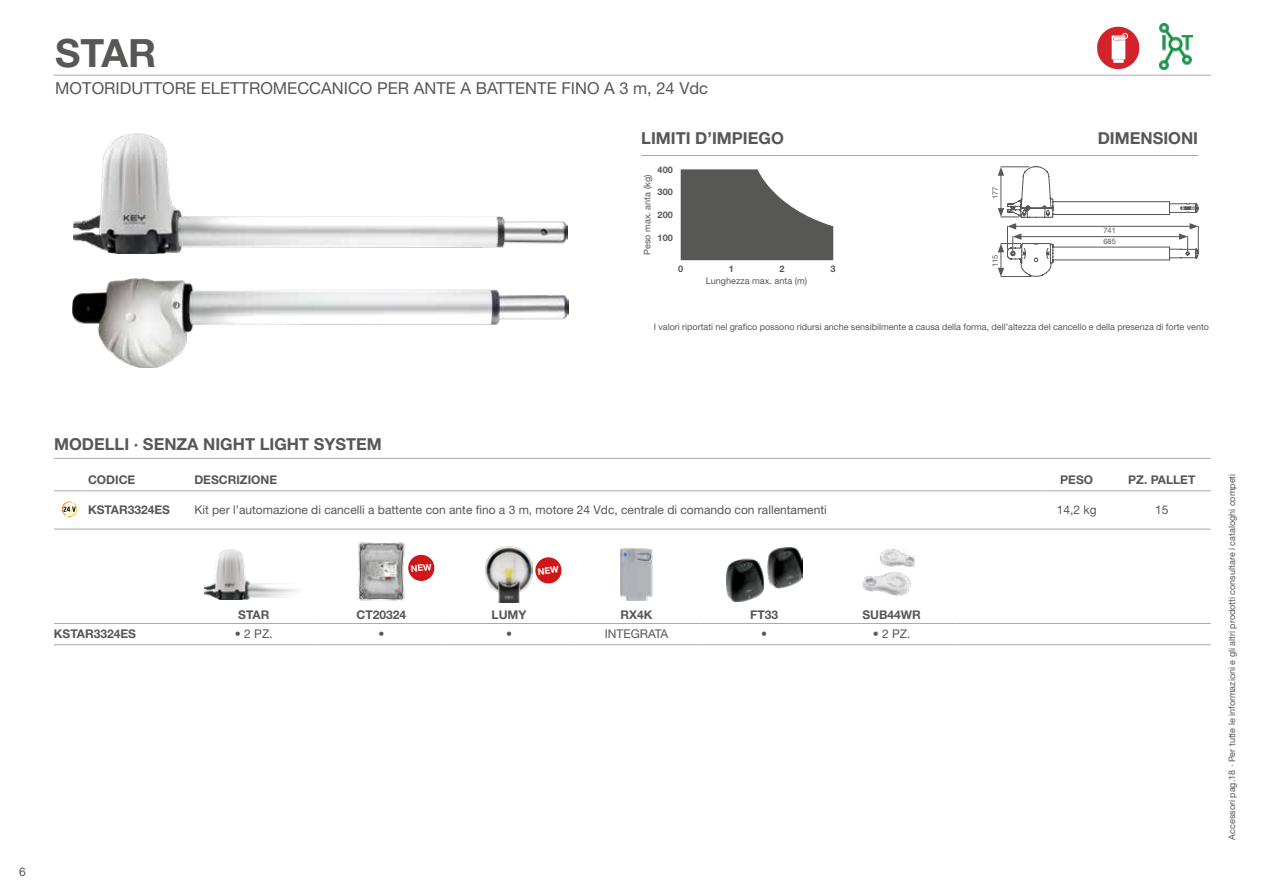
<style>
.page{position:relative;width:1263px;height:893px;background:#fff}
.page>*{position:absolute;margin:0;border:0;box-sizing:border-box;transform-origin:0 0}
.t1{font:700 39px "Helvetica Neue LT Std";color:#575756}
.t2{font:16.5px "Helvetica Neue LT Std";color:#575756}
.t3{font:700 16.5px "Helvetica Neue LT Std";color:#575756}
.t4{font:12px "Helvetica Neue LT Std";color:#575756}
.t5{font:700 12px "Helvetica Neue LT Std";color:#575756}
.t6{font:9.15px "Helvetica Neue LT Std";color:#575756}
.t7{font:700 9.15px "Helvetica Neue LT Std";color:#575756}
.t8{font:9px "Helvetica Neue LT Std";color:#575756}
.t9{font:7.5px/10.5px "Helvetica Neue LT Std";color:#575756}
</style>
<div class="page">
<hr style="left:641px;top:155px;width:557px;height:1px;background:#ababab">
<hr style="left:54px;top:458px;width:1157px;height:1px;background:#ababab">
<img style="left:205px;top:549px;width:94px;height:50px">
<img style="left:358px;top:542px;width:52px;height:59px">
<img style="left:485px;top:547px;width:48px;height:55px">
<img style="left:621px;top:548px;width:31px;height:53px">
<img style="left:726px;top:547px;width:76px;height:55px">
<img style="left:862px;top:572px;width:49px;height:24px">
<img style="left:880px;top:549px;width:35px;height:18px">
<div style="left:535px;top:557px;width:26px;height:26px;background:#cd1719;border-radius:50%"></div>
<svg style="left:681px;top:169px;width:152px;height:91px"></svg>
<svg style="left:998px;top:166px;width:201px;height:111px"></svg>
<svg style="left:61px;top:501px;width:16px;height:16px"></svg>
<img style="left:74px;top:133px;width:493px;height:121px">
<img style="left:73px;top:278px;width:495px;height:89px">
<hr style="left:54px;top:75px;width:1157px;height:1px;background:#ababab">
<svg style="left:1097px;top:27px;width:42px;height:42px"></svg>
<img style="left:1160px;top:23px;width:32px;height:46px">
<div style="left:408px;top:555px;width:26px;height:26px;background:#cd1719;border-radius:50%"></div>
<hr style="left:54px;top:490px;width:30px;height:1px;background:#ababab">
<hr style="left:54px;top:529px;width:30px;height:1px;background:#ababab">
<hr style="left:84px;top:490px;width:106px;height:1px;background:#ababab">
<hr style="left:84px;top:529px;width:106px;height:1px;background:#ababab">
<hr style="left:190px;top:490px;width:850px;height:1px;background:#ababab">
<hr style="left:190px;top:529px;width:850px;height:1px;background:#ababab">
<hr style="left:1040px;top:490px;width:73px;height:1px;background:#ababab">
<hr style="left:1040px;top:529px;width:73px;height:1px;background:#ababab">
<hr style="left:1113px;top:490px;width:98px;height:1px;background:#ababab">
<hr style="left:1113px;top:529px;width:98px;height:1px;background:#ababab">
<hr style="left:54px;top:623px;width:136px;height:1px;background:#ababab">
<hr style="left:54px;top:644px;width:136px;height:1px;background:#ababab">
<hr style="left:190px;top:623px;width:128px;height:1px;background:#ababab">
<hr style="left:190px;top:644px;width:128px;height:1px;background:#ababab">
<hr style="left:318px;top:623px;width:127px;height:1px;background:#ababab">
<hr style="left:318px;top:644px;width:127px;height:1px;background:#ababab">
<hr style="left:445px;top:623px;width:128px;height:1px;background:#ababab">
<hr style="left:445px;top:644px;width:128px;height:1px;background:#ababab">
<hr style="left:573px;top:623px;width:127px;height:1px;background:#ababab">
<hr style="left:573px;top:644px;width:127px;height:1px;background:#ababab">
<hr style="left:700px;top:623px;width:128px;height:1px;background:#ababab">
<hr style="left:700px;top:644px;width:128px;height:1px;background:#ababab">
<hr style="left:828px;top:623px;width:127px;height:1px;background:#ababab">
<hr style="left:828px;top:644px;width:127px;height:1px;background:#ababab">
<hr style="left:955px;top:623px;width:128px;height:1px;background:#ababab">
<hr style="left:955px;top:644px;width:128px;height:1px;background:#ababab">
<hr style="left:1083px;top:623px;width:128px;height:1px;background:#ababab">
<hr style="left:1083px;top:644px;width:128px;height:1px;background:#ababab">
<h1 class="t1" style="left:55px;top:29px;width:103px">STAR</h1>
<h2 class="t2" style="left:55px;top:78px;width:654px">MOTORIDUTTORE ELETTROMECCANICO PER ANTE A BATTENTE FINO A 3 m, 24 Vdc</h2>
<h2 class="t3" style="left:641px;top:127px;width:144px">LIMITI D’IMPIEGO</h2>
<h2 class="t3" style="left:1098px;top:127px;width:102px">DIMENSIONI</h2>
<p class="t7" style="left:658px;top:164px;width:17px">400</p>
<p class="t7" style="left:658px;top:209px;width:17px">200</p>
<p class="t7" style="left:658px;top:232px;width:17px">100</p>
<p class="t6" style="left:642px;top:255px;width:82px;rotate:-90deg">Peso max. anta (kg)</p>
<p class="t7" style="left:658px;top:186px;width:17px">300</p>
<p class="t9" style="left:990px;top:199px;width:14px;rotate:-90deg">177</p>
<p class="t9" style="left:990px;top:267px;width:14px;rotate:-90deg">115</p>
<p class="t7" style="left:678px;top:263px;width:7px">0</p>
<p class="t7" style="left:729px;top:263px;width:7px">1</p>
<p class="t7" style="left:780px;top:263px;width:7px">2</p>
<p class="t7" style="left:831px;top:263px;width:7px">3</p>
<p class="t6" style="left:706px;top:275px;width:103px">Lunghezza max. anta (m)</p>
<p class="t9" style="left:1103px;top:225px;width:14px">741<br>685</p>
<p class="t8" style="left:654px;top:321px;width:557px">I valori riportati nel grafico possono ridursi anche sensibilmente a causa della forma, dell’altezza del cancello e della presenza di forte vento</p>
<h2 class="t3" style="left:54px;top:434px;width:329px">MODELLI · SENZA NIGHT LIGHT SYSTEM</h2>
<h3 class="t5" style="left:88px;top:472px;width:49px">CODICE</h3>
<h3 class="t5" style="left:194px;top:472px;width:84px">DESCRIZIONE</h3>
<h3 class="t5" style="left:1060px;top:472px;width:34px">PESO</h3>
<h3 class="t5" style="left:1128px;top:472px;width:69px">PZ. PALLET</h3>
<h3 class="t5" style="left:88px;top:503px;width:84px">KSTAR3324ES</h3>
<h3 class="t4" style="left:194px;top:503px;width:634px">Kit per l’automazione di cancelli a battente con ante fino a 3 m, motore 24 Vdc, centrale di comando con rallentamenti</h3>
<h3 class="t4" style="left:1057px;top:503px;width:41px">14,2 kg</h3>
<h3 class="t4" style="left:1155px;top:503px;width:15px">15</h3>
<h3 class="t5" style="left:238px;top:607px;width:33px">STAR</h3>
<h3 class="t5" style="left:357px;top:607px;width:51px">CT20324</h3>
<h3 class="t5" style="left:492px;top:607px;width:36px">LUMY</h3>
<h3 class="t5" style="left:621px;top:607px;width:34px">RX4K</h3>
<h3 class="t5" style="left:750px;top:607px;width:29px">FT33</h3>
<h3 class="t5" style="left:862px;top:607px;width:60px">SUB44WR</h3>
<h3 class="t5" style="left:54px;top:627px;width:84px">KSTAR3324ES</h3>
<h3 class="t4" style="left:235px;top:627px;width:39px">• 2 PZ.</h3>
<h3 class="t5" style="left:378px;top:627px;width:8px">•</h3>
<h3 class="t5" style="left:506px;top:627px;width:8px">•</h3>
<h3 class="t4" style="left:605px;top:627px;width:65px">INTEGRATA</h3>
<h3 class="t5" style="left:761px;top:627px;width:8px">•</h3>
<h3 class="t4" style="left:873px;top:627px;width:39px">• 2 PZ.</h3>
<h3 class="t4" style="left:19px;top:865px;width:8px">6</h3>
<p class="t8" style="left:1227px;top:840px;width:367px;rotate:-90deg">Accessori pag.18 ∙ Per tutte le informazioni e gli altri prodotti consultare i cataloghi competi</p>
</div>
